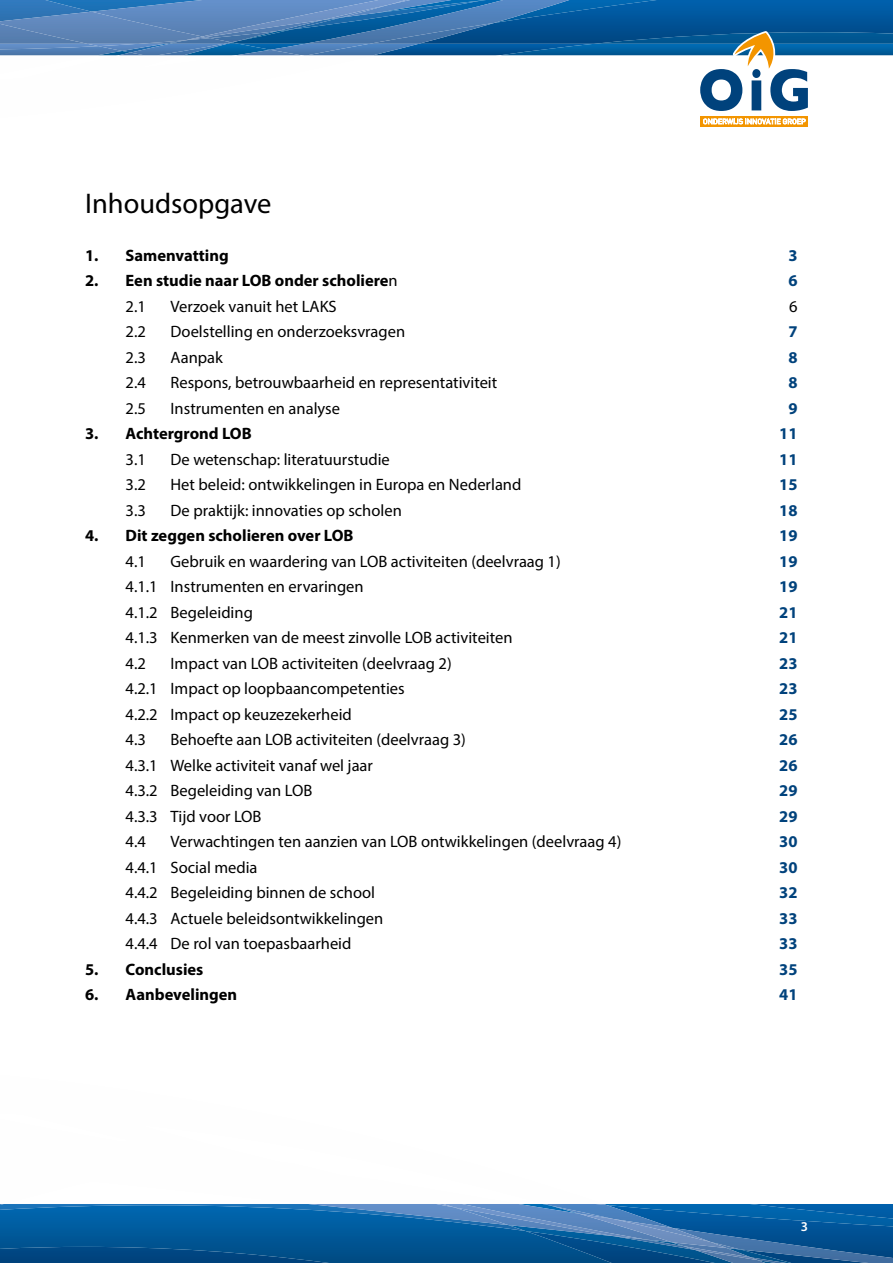
<style>
.page{position:relative;width:893px;height:1263px;background:#fff}
.page>*{position:absolute;margin:0;border:0;box-sizing:border-box;transform-origin:0 0}
.t1{font:28.5px "Myriad Pro";color:#000}
.t2{font:16.5px "Myriad Pro";color:#000}
.t3{font:700 16.5px "Myriad Pro";color:#000}
.t4{font:700 16.5px "Myriad Pro";color:#00427c}
.t5{font:600 13.5px "Myriad Pro";color:#fff}
.s1{font-weight:400}
</style>
<div class="page">
<svg style="left:0;top:1204px;width:893px;height:59px;background:#13609e"></svg>
<svg style="left:0;top:0;width:893px;height:127px"></svg>
<h1 class="t1" style="left:85px;top:186px;width:188px">Inhoudsopgave</h1>
<p class="t3" style="left:85px;top:244px;width:145px">1. Samenvatting</p>
<p class="t4" style="left:788px;top:244px;width:11px">3</p>
<p class="t3" style="left:85px;top:270px;width:314px">2. Een studie naar LOB onder scholiere<span class="s1">n</span></p>
<p class="t4" style="left:788px;top:270px;width:11px">6</p>
<p class="t2" style="left:126px;top:296px;width:22px">2.1</p>
<p class="t2" style="left:171px;top:296px;width:168px">Verzoek vanuit het LAKS</p>
<p class="t2" style="left:789px;top:296px;width:10px">6</p>
<p class="t2" style="left:126px;top:321px;width:22px">2.2</p>
<p class="t2" style="left:171px;top:321px;width:236px">Doelstelling en onderzoeksvragen</p>
<p class="t4" style="left:788px;top:321px;width:11px">7</p>
<p class="t2" style="left:126px;top:347px;width:22px">2.3</p>
<p class="t2" style="left:171px;top:347px;width:54px">Aanpak</p>
<p class="t4" style="left:788px;top:346px;width:11px">8</p>
<p class="t2" style="left:126px;top:372px;width:22px">2.4</p>
<p class="t2" style="left:171px;top:372px;width:328px">Respons, betrouwbaarheid en representativiteit</p>
<p class="t4" style="left:788px;top:372px;width:11px">8</p>
<p class="t2" style="left:126px;top:398px;width:22px">2.5</p>
<p class="t2" style="left:171px;top:398px;width:171px">Instrumenten en analyse</p>
<p class="t4" style="left:788px;top:397px;width:11px">9</p>
<p class="t3" style="left:85px;top:423px;width:168px">3. Achtergrond LOB</p>
<p class="t4" style="left:779px;top:423px;width:20px">11</p>
<p class="t2" style="left:126px;top:449px;width:22px">3.1</p>
<p class="t2" style="left:171px;top:449px;width:221px">De wetenschap: literatuurstudie</p>
<p class="t4" style="left:779px;top:448px;width:20px">11</p>
<p class="t2" style="left:126px;top:474px;width:22px">3.2</p>
<p class="t2" style="left:171px;top:474px;width:352px">Het beleid: ontwikkelingen in Europa en Nederland</p>
<p class="t4" style="left:779px;top:474px;width:20px">15</p>
<p class="t2" style="left:126px;top:500px;width:22px">3.3</p>
<p class="t2" style="left:171px;top:500px;width:233px">De praktijk: innovaties op scholen</p>
<p class="t4" style="left:779px;top:499px;width:20px">18</p>
<p class="t3" style="left:85px;top:525px;width:270px">4. Dit zeggen scholieren over LOB</p>
<p class="t4" style="left:779px;top:525px;width:20px">19</p>
<p class="t2" style="left:126px;top:551px;width:22px">4.1</p>
<p class="t2" style="left:171px;top:551px;width:392px">Gebruik en waardering van LOB activiteiten (deelvraag 1)</p>
<p class="t4" style="left:779px;top:550px;width:20px">19</p>
<p class="t2" style="left:126px;top:576px;width:240px">4.1.1 Instrumenten en ervaringen</p>
<p class="t4" style="left:779px;top:576px;width:20px">19</p>
<p class="t2" style="left:126px;top:602px;width:129px">4.1.2 Begeleiding</p>
<p class="t4" style="left:779px;top:601px;width:20px">21</p>
<p class="t2" style="left:126px;top:627px;width:389px">4.1.3 Kenmerken van de meest zinvolle LOB activiteiten</p>
<p class="t4" style="left:779px;top:627px;width:20px">21</p>
<p class="t2" style="left:126px;top:653px;width:22px">4.2</p>
<p class="t2" style="left:171px;top:653px;width:283px">Impact van LOB activiteiten (deelvraag 2)</p>
<p class="t4" style="left:779px;top:652px;width:20px">23</p>
<p class="t2" style="left:126px;top:678px;width:281px">4.2.1 Impact op loopbaancompetenties</p>
<p class="t4" style="left:779px;top:678px;width:20px">23</p>
<p class="t2" style="left:126px;top:704px;width:228px">4.2.2 Impact op keuzezekerheid</p>
<p class="t4" style="left:779px;top:703px;width:20px">25</p>
<p class="t2" style="left:126px;top:729px;width:22px">4.3</p>
<p class="t2" style="left:171px;top:729px;width:297px">Behoefte aan LOB activiteiten (deelvraag 3)</p>
<p class="t4" style="left:779px;top:729px;width:20px">26</p>
<p class="t2" style="left:126px;top:755px;width:249px">4.3.1 Welke activiteit vanaf wel jaar</p>
<p class="t4" style="left:779px;top:754px;width:20px">26</p>
<p class="t2" style="left:126px;top:780px;width:188px">4.3.2 Begeleiding van LOB</p>
<p class="t4" style="left:779px;top:780px;width:20px">29</p>
<p class="t2" style="left:126px;top:806px;width:137px">4.3.3 Tijd voor LOB</p>
<p class="t4" style="left:779px;top:805px;width:20px">29</p>
<p class="t2" style="left:126px;top:831px;width:22px">4.4</p>
<p class="t2" style="left:171px;top:831px;width:452px">Verwachtingen ten aanzien van LOB ontwikkelingen (deelvraag 4)</p>
<p class="t4" style="left:779px;top:831px;width:20px">30</p>
<p class="t2" style="left:126px;top:857px;width:134px">4.4.1 Social media</p>
<p class="t4" style="left:779px;top:856px;width:20px">30</p>
<p class="t2" style="left:126px;top:882px;width:251px">4.4.2 Begeleiding binnen de school</p>
<p class="t4" style="left:779px;top:882px;width:20px">32</p>
<p class="t2" style="left:126px;top:908px;width:259px">4.4.3 Actuele beleidsontwikkelingen</p>
<p class="t4" style="left:779px;top:907px;width:20px">33</p>
<p class="t2" style="left:126px;top:933px;width:227px">4.4.4 De rol van toepasbaarheid</p>
<p class="t4" style="left:779px;top:933px;width:20px">33</p>
<p class="t3" style="left:85px;top:958px;width:120px">5. Conclusies</p>
<p class="t4" style="left:779px;top:958px;width:20px">35</p>
<p class="t3" style="left:85px;top:984px;width:154px">6. Aanbevelingen</p>
<p class="t4" style="left:779px;top:984px;width:20px">41</p>
<p class="t5" style="left:801px;top:1217px;width:9px">3</p>
</div>
